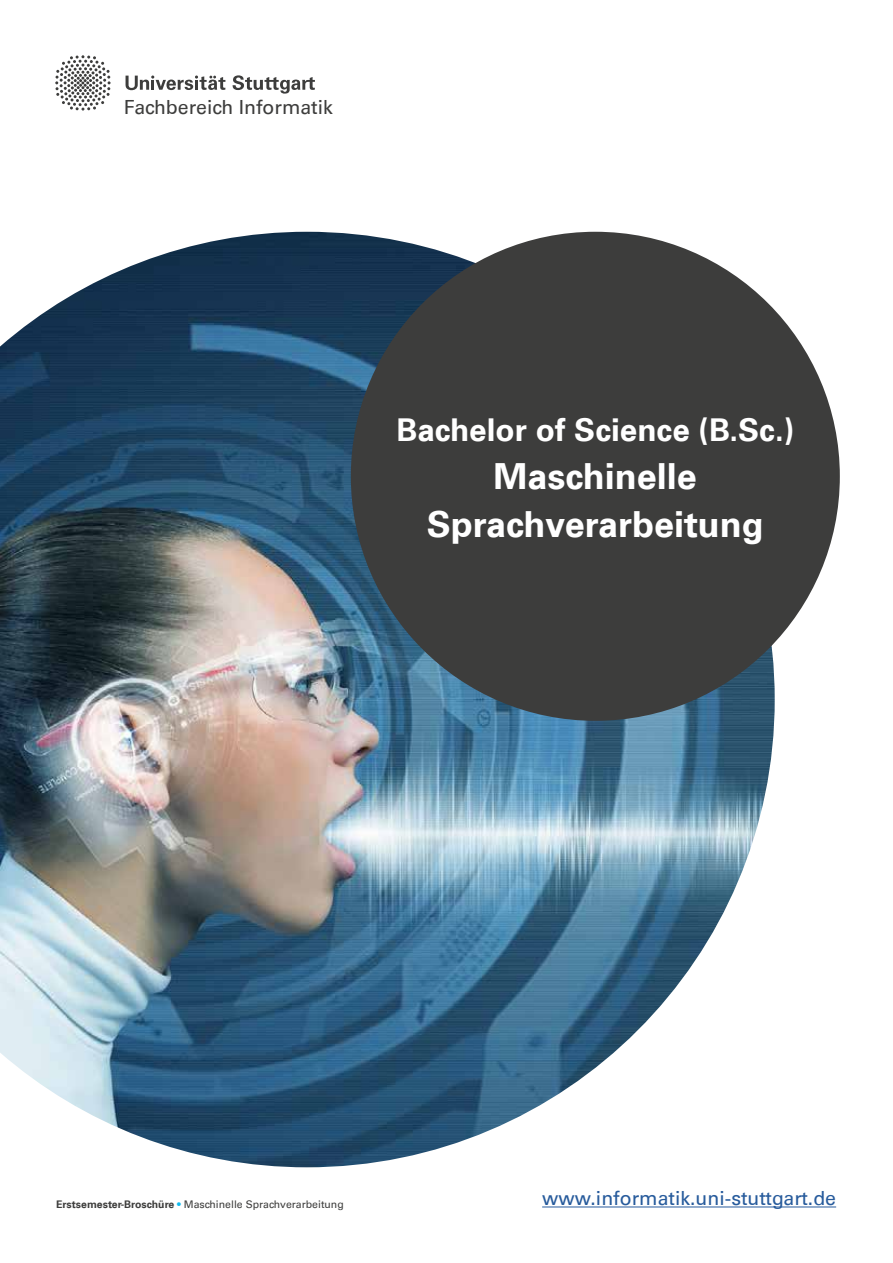
<style>
.page{position:relative;width:893px;height:1263px;background:#fff}
.page>*{position:absolute;margin:0;border:0;box-sizing:border-box;transform-origin:0 0}
.t1{font:36px/48px "Universfor Uni S65 Bd";color:#fff;text-align:center}
.t2{font:31.5px "Universfor Uni S65 Bd";color:#fff}
.t3{font:19.5px "Universfor Uni S55 Rm";color:#275b9c}
.t4{font:19.5px "Universfor Uni S55 Rm";color:#3d3d3c}
.t5{font:10.5px "Universfor Uni S55 Rm";color:#3d3d3c}
.s1{font-family:"Universfor Uni S65 Bd"}
.s2{color:#10bbef}
</style>
<div class="page">
<svg style="left:55px;top:55px;width:56px;height:56px"></svg>
<svg style="left:233px;top:75px;width:82px;height:19px"></svg>
<svg style="left:126px;top:75px;width:99px;height:15px"></svg>
<img style="left:0;top:232px;width:775px;height:935px">
<div style="left:351px;top:232px;width:489px;height:489px;background:#3d3d3c;border-radius:50%"></div>
<hr style="left:542px;top:1206px;width:294px;height:1px;background:#275b9c">
<h3 class="t4" style="left:124px;top:93px;width:210px">Fachbereich Informatik</h3>
<h2 class="t2" style="left:396px;top:408px;width:399px">Bachelor of Science (B.Sc.)</h2>
<h1 class="t1" style="left:427px;top:451px;width:338px">Maschinelle<br>Sprachverarbeitung</h1>
<p class="t5" style="left:56px;top:1197px;width:289px"><span class="s1">Erstsemester-Broschüre</span> <span class="s2">•</span> Maschinelle Sprachverarbeitung</p>
<h3 class="t3" style="left:542px;top:1184px;width:295px">www.informatik.uni-stuttgart.de</h3>
</div>
